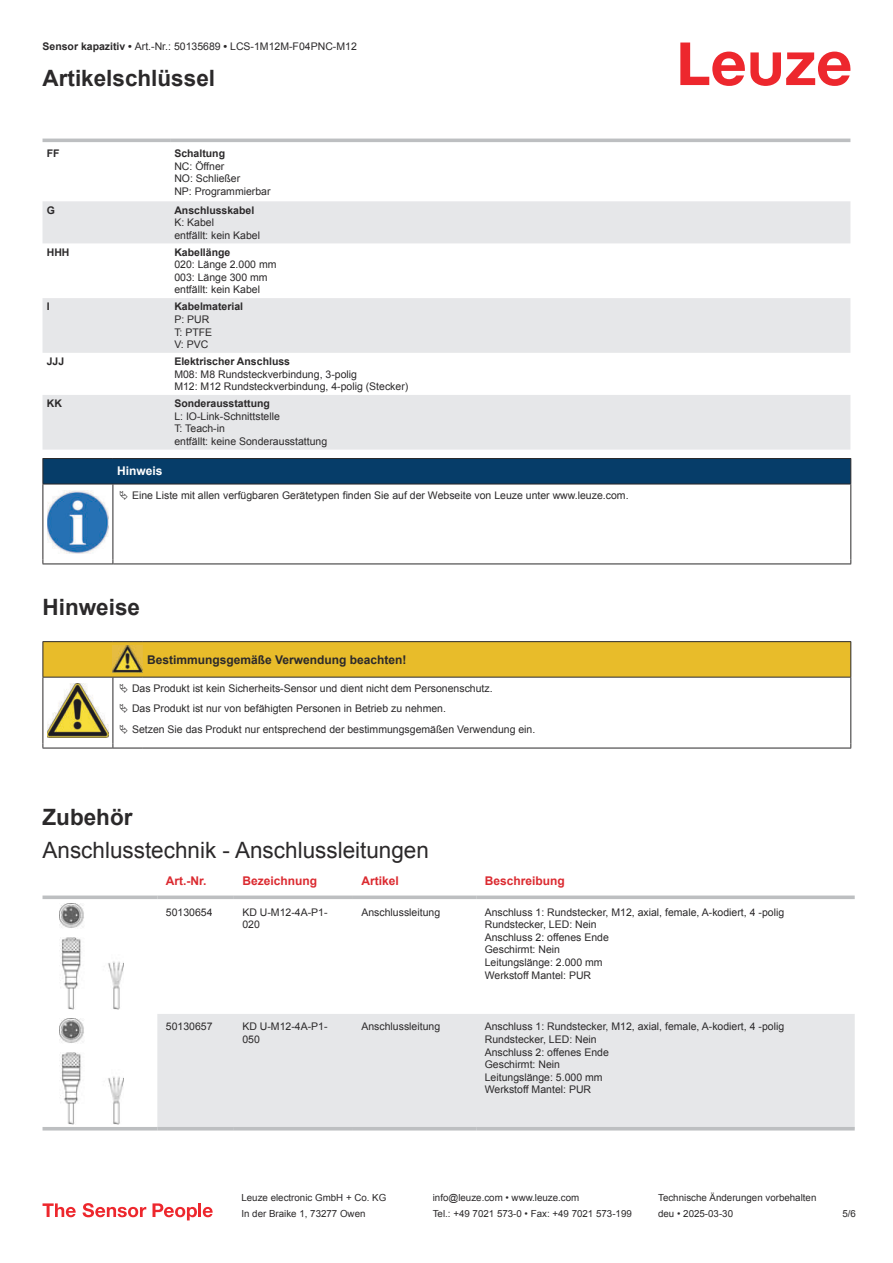
<style>
.page{position:relative;width:893px;height:1263px;background:#fff}
.page>*{position:absolute;margin:0;border:0;box-sizing:border-box;transform-origin:0 0}
.t1{font:22.5px "Arial";color:#2b292a}
.t2{font:700 22.5px "Arial";color:#2b292a}
.t3{font:700 12px "Arial";color:#db2a30}
.t4{font:700 12px "Arial";color:#2b292a}
.t5{font:700 12px "Arial";color:#fff}
.t6{font:10.5px/12.6px "Arial";color:#2b292a}
.t7{font:700 10.5px "Arial";color:#2b292a}
.t8{font:9.75px "Arial";color:#2b292a}
.s1{font-weight:700}
</style>
<div class="page">
<svg style="left:680px;top:43px;width:170px;height:43px"></svg>
<svg style="left:43px;top:201px;width:807px;height:249px;fill:#e6e7e9"></svg>
<hr style="left:43px;top:139px;width:127px;height:3px;background:#bdbfc1">
<hr style="left:170px;top:139px;width:680px;height:3px;background:#bdbfc1">
<div style="left:157px;top:1014px;width:698px;height:113px;background:#e6e7e9"></div>
<svg style="left:43px;top:895px;width:114px;height:4px"></svg>
<svg style="left:157px;top:895px;width:77px;height:4px"></svg>
<svg style="left:234px;top:895px;width:119px;height:4px"></svg>
<svg style="left:353px;top:895px;width:123px;height:4px"></svg>
<svg style="left:476px;top:895px;width:379px;height:4px;fill:#bdbfc1"></svg>
<hr style="left:43px;top:1127px;width:114px;height:3px;background:#bdbfc1">
<hr style="left:157px;top:1127px;width:77px;height:3px;background:#bdbfc1">
<hr style="left:234px;top:1127px;width:119px;height:3px;background:#bdbfc1">
<hr style="left:353px;top:1127px;width:123px;height:3px;background:#bdbfc1">
<hr style="left:476px;top:1127px;width:379px;height:3px;background:#bdbfc1">
<img style="left:59px;top:903px;width:65px;height:107px">
<img style="left:59px;top:1018px;width:65px;height:106px">
<svg style="left:43px;top:1203px;width:33px;height:14px"></svg>
<svg style="left:83px;top:1203px;width:63px;height:14px"></svg>
<svg style="left:153px;top:1203px;width:44px;height:17px"></svg>
<hr style="left:198px;top:1203px;width:3px;height:14px;background:#ed272d">
<svg style="left:203px;top:1207px;width:10px;height:10px"></svg>
<hr style="left:43px;top:484px;width:70px;height:1px;background:#2b292a">
<svg style="left:43px;top:458px;width:808px;height:26px"></svg>
<hr style="left:113px;top:484px;width:738px;height:1px;background:#2b292a">
<hr style="left:43px;top:484px;width:1px;height:75px;background:#2b292a">
<hr style="left:113px;top:484px;width:1px;height:75px;background:#2b292a">
<hr style="left:850px;top:484px;width:1px;height:75px;background:#2b292a">
<hr style="left:43px;top:563px;width:70px;height:1px;background:#2b292a">
<hr style="left:113px;top:563px;width:738px;height:1px;background:#2b292a">
<img style="left:47px;top:490px;width:61px;height:63px">
<hr style="left:43px;top:641px;width:70px;height:1px;background:#2b292a">
<hr style="left:113px;top:641px;width:30px;height:1px;background:#2b292a">
<hr style="left:143px;top:641px;width:708px;height:1px;background:#2b292a">
<hr style="left:43px;top:748px;width:70px;height:1px;background:#2b292a">
<hr style="left:113px;top:748px;width:30px;height:1px;background:#2b292a">
<hr style="left:143px;top:748px;width:708px;height:1px;background:#2b292a">
<svg style="left:43px;top:642px;width:808px;height:106px"></svg>
<p class="t6" style="left:43px;top:41px;width:316px"><span class="s1">Sensor kapazitiv •</span> Art.-Nr.: 50135689 <span class="s1">•</span> LCS-1M12M-F04PNC-M12</p>
<h1 class="t2" style="left:43px;top:69px;width:174px">Artikelschlüssel</h1>
<p class="t7" style="left:47px;top:149px;width:14px">FF</p>
<p class="t7" style="left:174px;top:149px;width:52px">Schaltung</p>
<p class="t6" style="left:174px;top:161px;width:98px">NC: Öffner<br>NO: Schließer<br>NP: Programmierbar</p>
<p class="t7" style="left:47px;top:206px;width:10px">G</p>
<p class="t7" style="left:174px;top:206px;width:81px">Anschlusskabel</p>
<p class="t6" style="left:174px;top:217px;width:87px">K: Kabel<br>entfällt: kein Kabel</p>
<p class="t7" style="left:47px;top:248px;width:24px">HHH</p>
<p class="t7" style="left:174px;top:248px;width:58px">Kabellänge</p>
<p class="t6" style="left:174px;top:259px;width:104px">020: Länge 2.000 mm<br>003: Länge 300 mm entfällt: kein Kabel</p>
<p class="t7" style="left:47px;top:302px;width:4px">I</p>
<p class="t7" style="left:174px;top:302px;width:70px">Kabelmaterial</p>
<p class="t6" style="left:174px;top:314px;width:39px">P: PUR<br>T: PTFE<br>V: PVC</p>
<p class="t7" style="left:47px;top:357px;width:19px">JJJ</p>
<p class="t7" style="left:174px;top:357px;width:117px">Elektrischer Anschluss</p>
<p class="t6" style="left:174px;top:369px;width:236px">M08: M8 Rundsteckverbindung, 3-polig<br>M12: M12 Rundsteckverbindung, 4-polig (Stecker)</p>
<p class="t7" style="left:47px;top:399px;width:17px">KK</p>
<p class="t7" style="left:174px;top:399px;width:97px">Sonderausstattung</p>
<p class="t6" style="left:174px;top:411px;width:154px">L: IO-Link-Schnittstelle<br>T: Teach-in<br>entfällt: keine Sonderausstattung</p>
<p class="t5" style="left:117px;top:466px;width:47px">Hinweis</p>
<p class="t6" style="left:132px;top:490px;width:498px">Eine Liste mit allen verfügbaren Gerätetypen finden Sie auf der Webseite von Leuze unter www.leuze.com.</p>
<h1 class="t2" style="left:43px;top:598px;width:99px">Hinweise</h1>
<p class="t4" style="left:147px;top:654px;width:261px">Bestimmungsgemäße Verwendung beachten!</p>
<p class="t6" style="left:132px;top:679px;width:405px;line-height:20.2px">Das Produkt ist kein Sicherheits-Sensor und dient nicht dem Personenschutz.<br>Das Produkt ist nur von befähigten Personen in Betrieb zu nehmen.<br>Setzen Sie das Produkt nur entsprechend der bestimmungsgemäßen Verwendung ein.</p>
<h1 class="t2" style="left:43px;top:808px;width:92px">Zubehör</h1>
<h1 class="t1" style="left:43px;top:842px;width:388px">Anschlusstechnik - Anschlussleitungen</h1>
<p class="t3" style="left:166px;top:876px;width:42px">Art.-Nr.</p>
<p class="t3" style="left:242px;top:876px;width:76px">Bezeichnung</p>
<p class="t3" style="left:361px;top:876px;width:39px">Artikel</p>
<p class="t3" style="left:485px;top:876px;width:82px">Beschreibung</p>
<p class="t6" style="left:166px;top:906px;width:48px">50130654</p>
<p class="t6" style="left:242px;top:906px;width:87px">KD U-M12-4A-P1-<br>020</p>
<p class="t6" style="left:361px;top:906px;width:80px">Anschlussleitung</p>
<p class="t6" style="left:485px;top:906px;width:301px">Anschluss 1: Rundstecker, M12, axial, female, A-kodiert, 4 -polig<br>Rundstecker, LED: Nein<br>Anschluss 2: offenes Ende<br>Geschirmt: Nein<br>Leitungslänge: 2.000 mm<br>Werkstoff Mantel: PUR</p>
<p class="t6" style="left:166px;top:1021px;width:48px">50130657</p>
<p class="t6" style="left:242px;top:1021px;width:87px">KD U-M12-4A-P1-<br>050</p>
<p class="t6" style="left:361px;top:1021px;width:80px">Anschlussleitung</p>
<p class="t6" style="left:485px;top:1021px;width:301px">Anschluss 1: Rundstecker, M12, axial, female, A-kodiert, 4 -polig<br>Rundstecker, LED: Nein<br>Anschluss 2: offenes Ende<br>Geschirmt: Nein<br>Leitungslänge: 5.000 mm<br>Werkstoff Mantel: PUR</p>
<p class="t8" style="left:241px;top:1194px;width:146px">Leuze electronic GmbH + Co. KG</p>
<p class="t8" style="left:433px;top:1194px;width:148px">info@leuze.com • www.leuze.com</p>
<p class="t8" style="left:658px;top:1194px;width:160px">Technische Änderungen vorbehalten</p>
<p class="t8" style="left:241px;top:1210px;width:126px">In der Braike 1, 73277 Owen</p>
<p class="t8" style="left:433px;top:1210px;width:201px">Tel.: +49 7021 573-0 • Fax: +49 7021 573-199</p>
<p class="t8" style="left:658px;top:1210px;width:76px">deu • 2025-03-30</p>
<p class="t8" style="left:842px;top:1210px;width:15px">5 /6</p>
</div>
